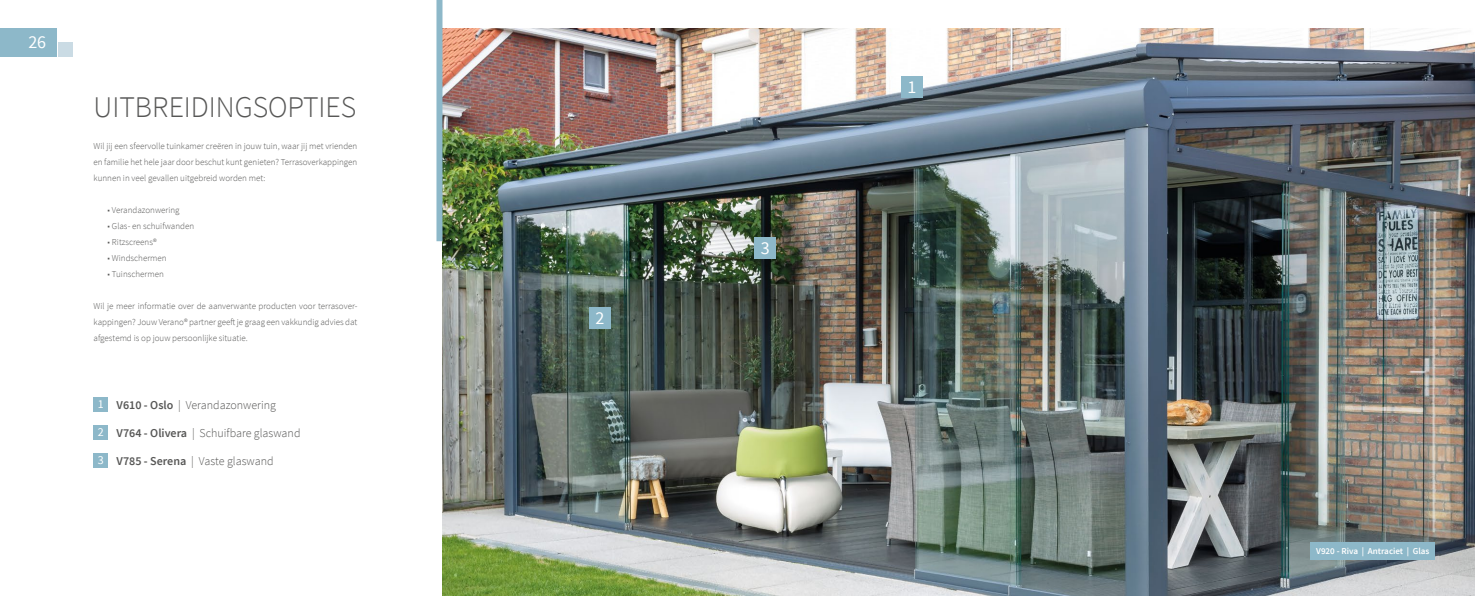
<style>
.page{position:relative;width:1475px;height:596px;background:#fff}
.page>*{position:absolute;margin:0;border:0;box-sizing:border-box;transform-origin:0 0}
.t1{font:300 30px "Source Sans Pro";color:#575756}
.t2{font:18px "Source Sans Pro";color:#fff}
.t3{font:300 12px "Source Sans Pro";color:#575756}
.t4{font:12px "Source Sans Pro";color:#fff}
.t5{font:300 9px/16px "Source Sans Pro";color:#575756;text-align:justify}
.t6{font:600 9px "Source Sans Pro";color:#fff}
.s1{font-weight:400;color:#fff}
.s2{font-weight:600}
</style>
<div class="page">
<div style="left:0;top:28px;width:57px;height:29px;background:#8db8c9"></div>
<div style="left:59px;top:43px;width:14px;height:14px;background:#cadbe4"></div>
<img style="left:442px;top:28px;width:1032px;height:567px">
<div style="left:436px;top:0;width:6px;height:241px;background:#8db8c9"></div>
<div style="left:94px;top:452px;width:14px;height:15px;background:#8db8c9"></div>
<div style="left:754px;top:237px;width:22px;height:22px;background:#8db8c9"></div>
<div style="left:901px;top:76px;width:21px;height:21px;background:#8db8c9"></div>
<div style="left:589px;top:307px;width:21px;height:21px;background:#8db8c9"></div>
<div style="left:94px;top:397px;width:14px;height:14px;background:#8db8c9"></div>
<div style="left:94px;top:425px;width:14px;height:14px;background:#8db8c9"></div>
<div style="left:1310px;top:542px;width:124px;height:17px;background:#8db8c9"></div>
<h2 class="t2" style="left:28px;top:31px;width:19px">26</h2>
<h1 class="t1" style="left:94px;top:88px;width:264px">UITBREIDINGSOPTIES</h1>
<p class="t5" style="left:94px;top:137px;width:265px">Wil jij een sfeervolle tuinkamer creëren in jouw tuin, waar jij met vrienden en familie het hele jaar door beschut kunt genieten? Terrasoverkappingen kunnen in veel gevallen uitgebreid worden met:</p>
<p class="t5" style="left:108px;top:201px;width:73px">■ Verandazonwering</p>
<p class="t5" style="left:108px;top:217px;width:88px">■ Glas- en schuifwanden</p>
<p class="t5" style="left:108px;top:233px;width:51px">■ Ritzscreens®</p>
<p class="t5" style="left:108px;top:249px;width:61px">■ Windschermen</p>
<p class="t5" style="left:108px;top:265px;width:58px">■ Tuinschermen</p>
<p class="t5" style="left:94px;top:297px;width:265px">Wil je meer informatie over de aanverwante producten voor terrasover&shy;kappingen? Jouw Verano® partner geeft je graag een vakkundig advies dat afgestemd is op jouw persoonlijke situatie.</p>
<h3 class="t3" style="left:98px;top:397px;width:180px"><span class="s1">1</span> <span class="s2">V610 - Oslo</span> | Verandazonwering</h3>
<h3 class="t3" style="left:117px;top:425px;width:185px"><span class="s2">V764 - Olivera</span> | Schuifbare glaswand</h3>
<h3 class="t3" style="left:117px;top:453px;width:158px"><span class="s2">V785 - Serena</span> | Vaste glaswand</h3>
<h3 class="t4" style="left:98px;top:424px;width:7px">2</h3>
<h3 class="t4" style="left:98px;top:452px;width:7px">3</h3>
<h2 class="t2" style="left:595px;top:306px;width:10px">2</h2>
<h2 class="t2" style="left:760px;top:237px;width:10px">3</h2>
<h2 class="t2" style="left:907px;top:75px;width:10px">1</h2>
<p class="t6" style="left:1315px;top:545px;width:115px">V920 - Riva | Antraciet | Glas</p>
</div>
